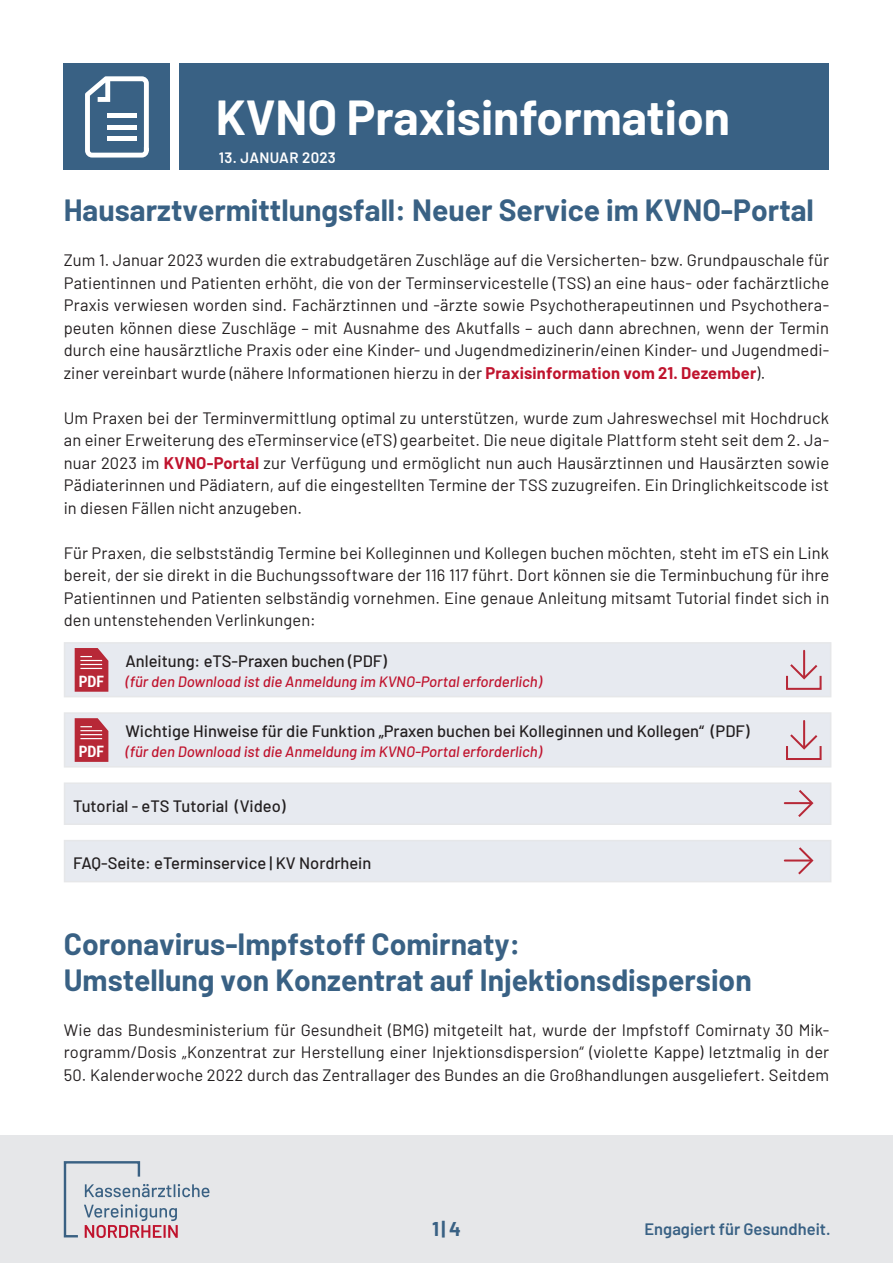
<style>
.page{position:relative;width:893px;height:1263px;background:#fff}
.page>*{position:absolute;margin:0;border:0;box-sizing:border-box;transform-origin:0 0}
.t1{font:700 48px "Barlow";color:#fff}
._1_0_-_Fließtext___1{font:700 30px "Barlow";color:#396184}
.t2{font:700 19.5px "Barlow";color:#396184}
._1_0_-_Fließtext___1-2{font:16.5px/22.5px "Barlow";letter-spacing:.005em;color:#231f20;text-align:justify}
.t3{font:500 16.5px "Barlow";color:#231f20}
.t4{font:600 16.5px "Barlow";color:#396184}
.t5{font:700 condensed 15.6px "Roboto";color:#fff}
.t6{font:italic 500 15px "Barlow";color:#c0142e}
.t7{font:600 15px "Barlow";letter-spacing:.02em;color:#fff}
.s1{font-weight:700;color:#c0142e}
</style>
<div class="page">
<div style="left:180px;top:64px;width:649px;height:106px;background:#396184"></div>
<div style="left:64px;top:64px;width:106px;height:106px;background:#396184"></div>
<svg style="left:85px;top:76px;width:64px;height:82px"></svg>
<div style="left:107px;top:113px;width:30px;height:5px;background:#fff"></div>
<div style="left:107px;top:125px;width:30px;height:5px;background:#fff"></div>
<div style="left:107px;top:136px;width:30px;height:5px;background:#fff"></div>
<div style="left:0;top:1135px;width:893px;height:128px;background:#e6e7e9"></div>
<svg style="left:64px;top:1161px;width:145px;height:77px"></svg>
<div style="left:64px;top:712px;width:767px;height:55px;background:#e7eaf0"></div>
<svg style="left:75px;top:718px;width:33px;height:44px"></svg>
<div style="left:786px;top:745px;width:36px;height:15px;border:2px solid #b72837"></div>
<svg style="left:788px;top:732px;width:31px;height:19px"></svg>
<hr style="left:803px;top:721px;width:2px;height:26px;background:#b72837">
<div style="left:64px;top:642px;width:767px;height:55px;background:#e7eaf0"></div>
<svg style="left:75px;top:648px;width:33px;height:44px"></svg>
<div style="left:786px;top:675px;width:36px;height:15px;border:2px solid #b72837"></div>
<svg style="left:788px;top:662px;width:31px;height:19px"></svg>
<hr style="left:803px;top:651px;width:2px;height:26px;background:#b72837">
<div style="left:64px;top:840px;width:767px;height:42px;background:#e7eaf0"></div>
<svg style="left:796px;top:847px;width:18px;height:28px"></svg>
<hr style="left:785px;top:859px;width:26px;height:2px;background:#b72837">
<div style="left:64px;top:782px;width:767px;height:43px;background:#e7eaf0"></div>
<svg style="left:796px;top:790px;width:18px;height:27px"></svg>
<hr style="left:785px;top:802px;width:26px;height:2px;background:#b72837">
<h1 class="t1" style="left:216px;top:82px;width:516px">KVNO Praxisinformation</h1>
<p class="t7" style="left:219px;top:147px;width:118px">13. JANUAR 2023</p>
<p class="_1_0_-_Fließtext___1" style="left:64px;top:188px;width:752px">Hausarztvermittlungsfall: Neuer Service im KVNO-Portal</p>
<p class="_1_0_-_Fließtext___1-2" style="left:64px;top:248px;width:767px">Zum 1. Januar 2023 wurden die extrabudgetären Zuschläge auf die Versicherten- bzw. Grundpauschale für Patientinnen und Patienten erhöht, die von der Terminservicestelle (TSS) an eine haus- oder fachärztliche Praxis verwiesen worden sind. Fachärztinnen und -ärzte sowie Psychotherapeutinnen und Psychothera&shy;peuten können diese Zuschläge – mit Ausnahme des Akutfalls – auch dann abrechnen, wenn der Termin durch eine hausärztliche Praxis oder eine Kinder- und Jugendmedizinerin/einen Kinder- und Jugendmedi&shy;ziner vereinbart wurde (nähere Informationen hierzu in der <span class="s1">Praxisinformation vom 21. Dezember</span>).</p>
<p class="_1_0_-_Fließtext___1-2" style="left:64px;top:405px;width:767px">Um Praxen bei der Terminvermittlung optimal zu unterstützen, wurde zum Jahreswechsel mit Hochdruck an einer Erweiterung des eTerminservice (eTS) gearbeitet. Die neue digitale Plattform steht seit dem 2. Ja&shy;nuar 2023 im <span class="s1">KVNO-Portal</span> zur Verfügung und ermöglicht nun auch Hausärztinnen und Hausärzten sowie Pädiaterinnen und Pädiatern, auf die eingestellten Termine der TSS zuzugreifen. Ein Dringlichkeitscode ist in diesen Fällen nicht anzugeben.</p>
<p class="_1_0_-_Fließtext___1-2" style="left:64px;top:540px;width:767px">Für Praxen, die selbstständig Termine bei Kolleginnen und Kollegen buchen möchten, steht im eTS ein Link bereit, der sie direkt in die Buchungssoftware der 116 117 führt. Dort können sie die Terminbuchung für ihre Patientinnen und Patienten selbständig vornehmen. Eine genaue Anleitung mitsamt Tutorial findet sich in den untenstehenden Verlinkungen:</p>
<p class="t5" style="left:79px;top:670px;width:27px">PDF</p>
<p class="t5" style="left:79px;top:740px;width:27px">PDF</p>
<p class="t3" style="left:125px;top:649px;width:263px">Anleitung: eTS-Praxen buchen (PDF)</p>
<p class="t6" style="left:125px;top:670px;width:418px">(für den Download ist die Anmeldung im KVNO-Portal erforderlich)</p>
<p class="t3" style="left:125px;top:719px;width:626px">Wichtige Hinweise für die Funktion „Praxen buchen bei Kolleginnen und Kollegen“ (PDF)</p>
<p class="t6" style="left:125px;top:740px;width:418px">(für den Download ist die Anmeldung im KVNO-Portal erforderlich)</p>
<p class="t3" style="left:73px;top:794px;width:214px">Tutorial - eTS Tutorial (Video)</p>
<p class="t3" style="left:73px;top:851px;width:300px">FAQ-Seite: eTerminservice | KV Nordrhein</p>
<p class="_1_0_-_Fließtext___1" style="left:64px;top:922px;width:458px">Coronavirus-Impfstoff Comirnaty:</p>
<p class="_1_0_-_Fließtext___1" style="left:64px;top:958px;width:689px">Umstellung von Konzentrat auf Injektionsdispersion</p>
<p class="_1_0_-_Fließtext___1-2" style="left:64px;top:1017px;width:767px">Wie das Bundesministerium für Gesundheit (BMG) mitgeteilt hat, wurde der Impfstoff Comirnaty 30 Mik&shy;rogramm/Dosis „Konzentrat zur Herstellung einer Injektionsdispersion“ (violette Kappe) letztmalig in der</p>
<p class="_1_0_-_Fließtext___1-2" style="left:64px;top:1062px;width:767px">50. Kalenderwoche 2022 durch das Zentrallager des Bundes an die Großhandlungen ausgeliefert. Seitdem</p>
<p class="t2" style="left:432px;top:1214px;width:30px">1| 4</p>
<p class="t4" style="left:645px;top:1217px;width:188px">Engagiert für Gesundheit.</p>
</div>
